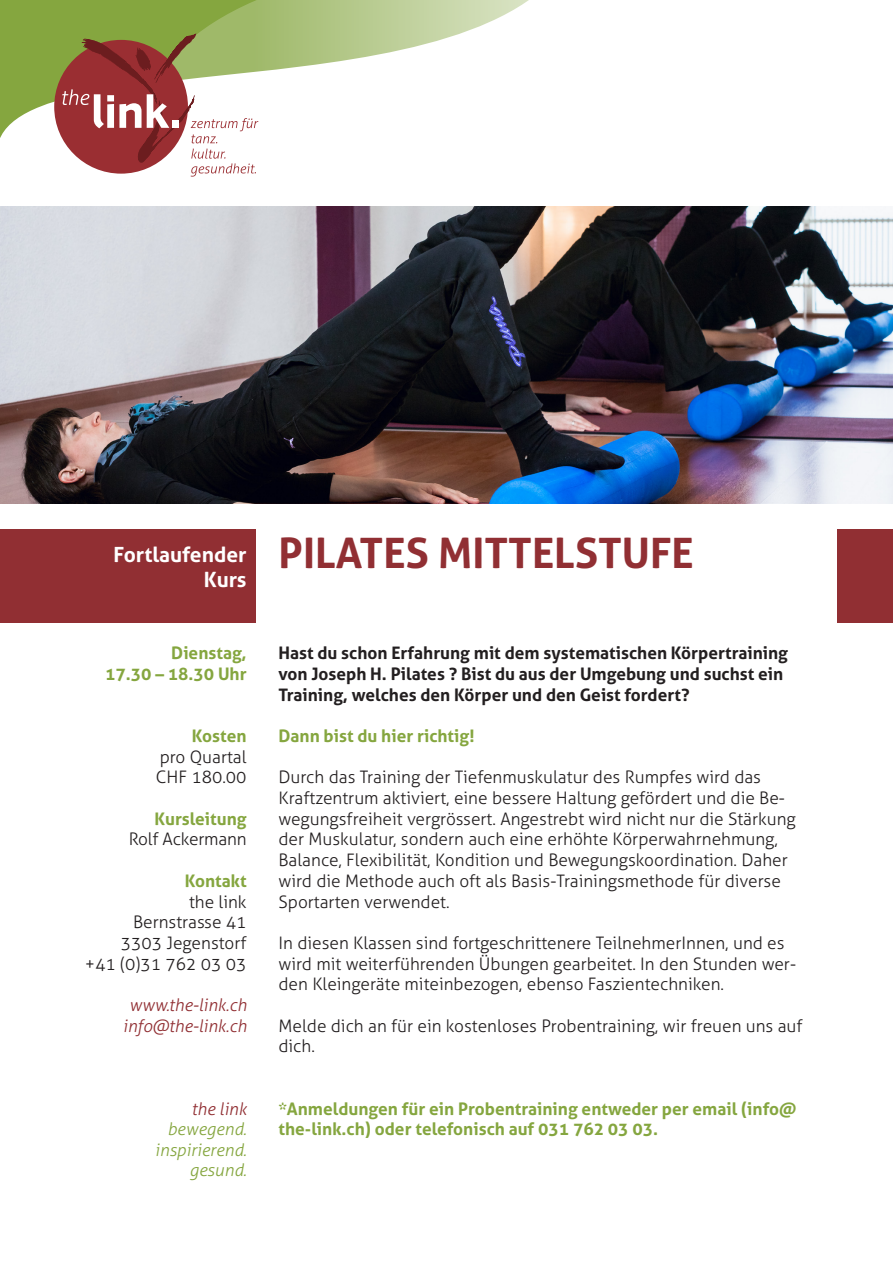
<style>
.page{position:relative;width:893px;height:1263px;background:#fff}
.page>*{position:absolute;margin:0;border:0;box-sizing:border-box;transform-origin:0 0}
.t1{font:700 42px "Aller";color:#912f33}
.t2{font:700 21px "Aller";color:#fff}
.t3{font:300 17.25px/20.7px "Aller";color:#231f20}
.t4{font:700 17.25px/20.7px "Aller";color:#85a63f}
.t5{font:700 17.25px/20.7px "Aller";color:#231f20}
.t6{font:italic 300 17.25px "Aller";color:#912f33}
.t7{font:italic 300 17.25px "Aller";color:#85a63f}
</style>
<div class="page">
<svg style="left:0;top:0;width:529px;height:138px"></svg>
<svg style="left:62px;top:33px;width:196px;height:144px"></svg>
<div style="left:838px;top:529px;width:55px;height:94px;background:#912f33"></div>
<div style="left:0;top:529px;width:255px;height:94px;background:#912f33"></div>
<img style="left:0;top:206px;width:893px;height:298px">
<p class="t2" style="left:113px;top:541px;width:135px">Fortlaufender</p>
<p class="t1" style="left:279px;top:527px;width:417px">PILATES MITTELSTUFE</p>
<p class="t2" style="left:204px;top:567px;width:44px">Kurs</p>
<p class="t4" style="left:171px;top:642px;width:77px">Dienstag,</p>
<p class="t4" style="left:105px;top:663px;width:143px">17.30 – 18.30 Uhr</p>
<p class="t4" style="left:192px;top:725px;width:56px">Kosten</p>
<p class="t3" style="left:160px;top:746px;width:88px">pro Quartal</p>
<p class="t3" style="left:156px;top:767px;width:92px">CHF 180.00</p>
<p class="t4" style="left:154px;top:808px;width:94px">Kursleitung</p>
<p class="t3" style="left:129px;top:829px;width:119px">Rolf Ackermann</p>
<p class="t4" style="left:185px;top:870px;width:63px">Kontakt</p>
<p class="t3" style="left:189px;top:891px;width:59px">the link</p>
<p class="t3" style="left:133px;top:912px;width:115px">Bernstrasse 41</p>
<p class="t3" style="left:121px;top:932px;width:127px">3303 Jegenstorf</p>
<p class="t3" style="left:85px;top:953px;width:163px">+41 (0)31 762 03 03</p>
<p class="t6" style="left:129px;top:994px;width:119px">www.the-link.ch</p>
<p class="t6" style="left:123px;top:1015px;width:125px">info@the-link.ch</p>
<p class="t6" style="left:192px;top:1099px;width:57px">the link</p>
<p class="t7" style="left:167px;top:1119px;width:81px">bewegend.</p>
<p class="t7" style="left:155px;top:1139px;width:93px">inspirierend.</p>
<p class="t7" style="left:190px;top:1159px;width:59px">gesund.</p>
<p class="t5" style="left:279px;top:642px;width:511px">Hast du schon Erfahrung mit dem systematischen Körpertraining von Joseph H. Pilates ? Bist du aus der Umgebung und suchst ein<br>Training, welches den Körper und den Geist fordert?</p>
<p class="t4" style="left:279px;top:725px;width:198px">Dann bist du hier richtig!</p>
<p class="t3" style="left:279px;top:767px;width:519px">Durch das Training der Tiefenmuskulatur des Rumpfes wird das Kraftzentrum aktiviert, eine bessere Haltung gefördert und die Be&shy;wegungsfreiheit vergrössert. Angestrebt wird nicht nur die Stärkung der Muskulatur, sondern auch eine erhöhte Körperwahrnehmung, Balance, Flexibilität, Kondition und Bewegungskoordination. Daher wird die Methode auch oft als Basis-Trainingsmethode für diverse Sportarten verwendet.</p>
<p class="t3" style="left:279px;top:932px;width:519px">In diesen Klassen sind fortgeschrittenere TeilnehmerInnen, und es wird mit weiterführenden Übungen gearbeitet. In den Stunden wer&shy;den Kleingeräte miteinbezogen, ebenso Faszientechniken.</p>
<p class="t3" style="left:279px;top:1015px;width:525px">Melde dich an für ein kostenloses Probentraining, wir freuen uns auf dich.</p>
<p class="t4" style="left:279px;top:1098px;width:519px">*Anmeldungen für ein Probentraining entweder per email (info@ the-link.ch) oder telefonisch auf 031 762 03 03.</p>
</div>
